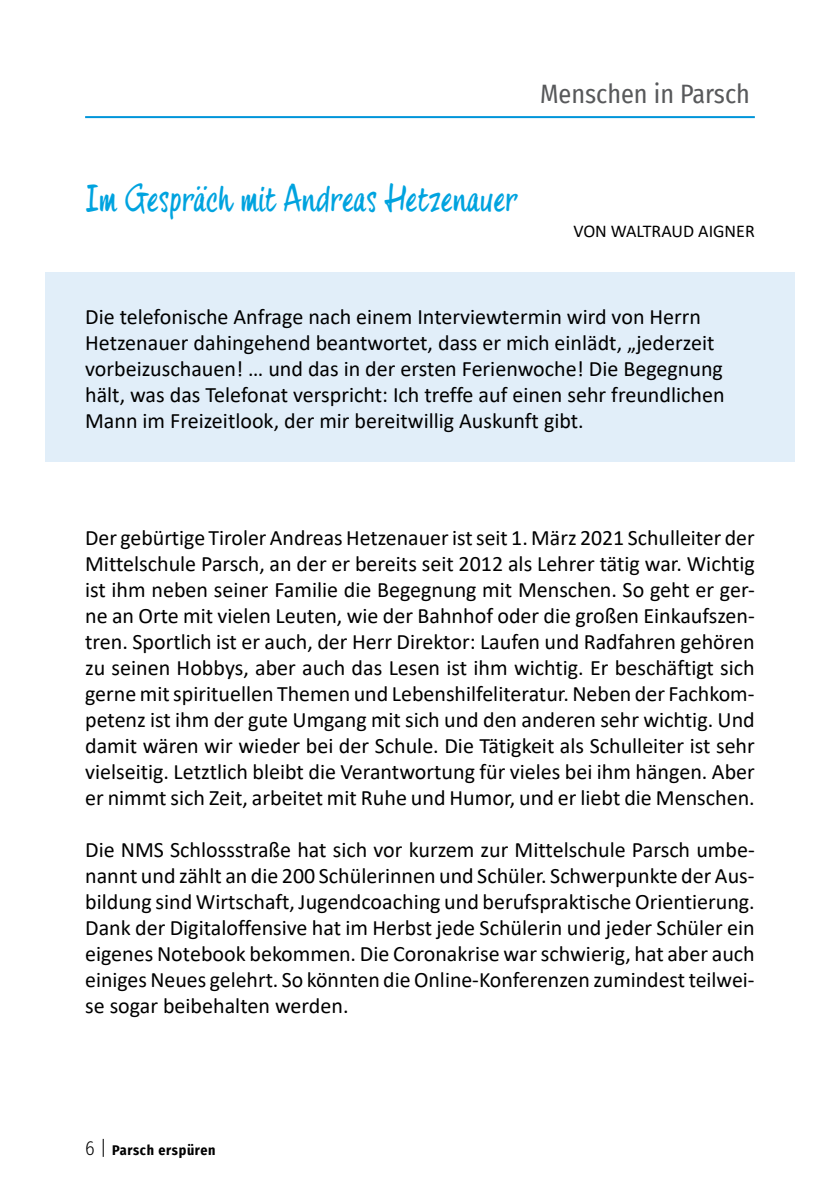
<style>
.page{position:relative;width:840px;height:1191px;background:#fff}
.page>*{position:absolute;margin:0;border:0;box-sizing:border-box;transform-origin:0 0}
.t1{font:36px "four Hand";color:#00a3df}
.t2{font:26px "Fira Sans Condensed";color:#58595b}
.t3{font:22px/26px "Calibri";color:#000;text-align:justify}
.t4{font:18px "Calibri";color:#000}
.t5{font:700 14px "Fira Sans Condensed";letter-spacing:.05em;color:#000}
.s1{font-weight:300;font-size:20px}
</style>
<div class="page">
<div style="left:45px;top:272px;width:749px;height:189px;background:#e1eef9"></div>
<hr style="left:85px;top:116px;width:669px;height:2px;background:#0095da">
<p class="t2" style="left:539px;top:74px;width:211px">Menschen in Parsch</p>
<h1 class="t1" style="left:85px;top:177px;width:433px">Im Gespräch mit Andreas Hetzenauer</h1>
<p class="t4" style="left:573px;top:218px;width:183px">VON WALTRAUD AIGNER</p>
<p class="t3" style="left:85px;top:303px;width:640px;text-align:left">Die telefonische Anfrage nach einem Interviewtermin wird von Herrn Hetzenauer dahingehend beantwortet, dass er mich einlädt, „jederzeit vorbeizuschauen! … und das in der ersten Ferienwoche! Die Begegnung hält, was das Telefonat verspricht: Ich treffe auf einen sehr freundlichen Mann im Freizeitlook, der mir bereitwillig Auskunft gibt.</p>
<p class="t3" style="left:85px;top:524px;width:670px">Der gebürtige Tiroler Andreas Hetzenauer ist seit 1. März 2021 Schulleiter der Mittelschule Parsch, an der er bereits seit 2012 als Lehrer tätig war. Wichtig ist ihm neben seiner Familie die Begegnung mit Menschen. So geht er ger&shy;ne an Orte mit vielen Leuten, wie der Bahnhof oder die großen Einkaufszen&shy;tren. Sportlich ist er auch, der Herr Direktor: Laufen und Radfahren gehören zu seinen Hobbys, aber auch das Lesen ist ihm wichtig. Er beschäftigt sich gerne mit spirituellen Themen und Lebenshilfeliteratur. Neben der Fachkom&shy;petenz ist ihm der gute Umgang mit sich und den anderen sehr wichtig. Und damit wären wir wieder bei der Schule. Die Tätigkeit als Schulleiter ist sehr vielseitig. Letztlich bleibt die Verantwortung für vieles bei ihm hängen. Aber er nimmt sich Zeit, arbeitet mit Ruhe und Humor, und er liebt die Menschen.</p>
<p class="t3" style="left:85px;top:836px;width:670px">Die NMS Schlossstraße hat sich vor kurzem zur Mittelschule Parsch umbe&shy;nannt und zählt an die 200 Schülerinnen und Schüler. Schwerpunkte der Aus&shy;bildung sind Wirtschaft, Jugendcoaching und berufspraktische Orientierung.<br>Dank der Digitaloffensive hat im Herbst jede Schülerin und jeder Schüler ein eigenes Notebook bekommen. Die Coronakrise war schwierig, hat aber auch einiges Neues gelehrt. So könnten die Online-Konferenzen zumindest teilwei&shy;se sogar beibehalten werden.</p>
<p class="t5" style="left:85px;top:1138px;width:132px"><span class="s1">6 |</span> Parsch erspüren</p>
</div>
